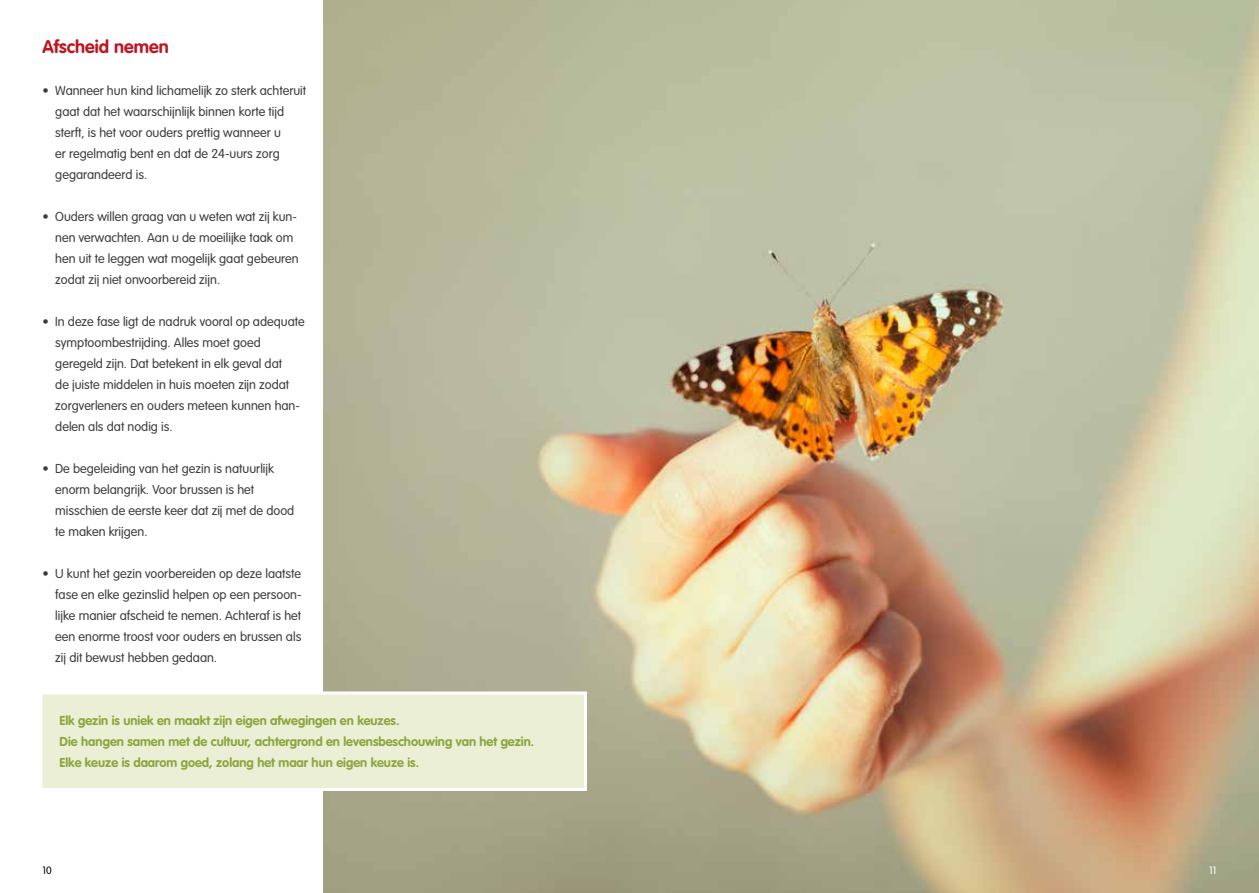
<style>
.page{position:relative;width:1259px;height:893px;background:#fff}
.page>*{position:absolute;margin:0;border:0;box-sizing:border-box;transform-origin:0 0}
.t1{font:700 18px "VAG Rounded";color:#be1622}
.t2{font:300 12.75px/21px "VAG Rounded";color:#3c3c3b}
.t3{font:700 12.75px/21px "VAG Rounded";color:#8ca63e}
.t4{font:300 10.5px "VAG Rounded";color:#000}
.t5{font:300 10.5px "VAG Rounded";color:#fff}
</style>
<div class="page">
<img style="left:323px;top:0;width:936px;height:893px">
<svg style="left:42px;top:690px;width:546px;height:102px"></svg>
<h1 class="t1" style="left:43px;top:36px;width:128px">Afscheid nemen</h1>
<p class="t2" style="left:55px;top:80px;width:252px;text-indent:-13px">• Wanneer hun kind lichamelijk zo sterk achteruit gaat dat het waarschijnlijk binnen korte tijd sterft, is het voor ouders prettig wanneer u<br>er regelmatig bent en dat de 24-uurs zorg gegarandeerd is.</p>
<p class="t2" style="left:55px;top:206px;width:245px;text-indent:-13px">• Ouders willen graag van u weten wat zij kun&shy;nen verwachten. Aan u de moeilijke taak om hen uit te leggen wat mogelijk gaat gebeuren zodat zij niet onvoorbereid zijn.</p>
<p class="t2" style="left:55px;top:311px;width:251px;text-indent:-13px">• In deze fase ligt de nadruk vooral op adequate symptoombestrijding. Alles moet goed geregeld zijn. Dat betekent in elk geval dat<br>de juiste middelen in huis moeten zijn zodat zorgverleners en ouders meteen kunnen han&shy;delen als dat nodig is.</p>
<p class="t2" style="left:55px;top:458px;width:240px;text-indent:-13px">• De begeleiding van het gezin is natuurlijk enorm belangrijk. Voor brussen is het misschien de eerste keer dat zij met de dood te maken krijgen.</p>
<p class="t2" style="left:55px;top:563px;width:248px;text-align:justify;text-indent:-13px">• U kunt het gezin voorbereiden op deze laatste fase en elke gezinslid helpen op een persoon&shy;lijke manier afscheid te nemen. Achteraf is het een enorme troost voor ouders en brussen als zij dit bewust hebben gedaan.</p>
<p class="t3" style="left:60px;top:710px;width:476px">Elk gezin is uniek en maakt zijn eigen afwegingen en keuzes.<br>Die hangen samen met de cultuur, achtergrond en levensbeschouwing van het gezin.<br>Elke keuze is daarom goed, zolang het maar hun eigen keuze is.</p>
<p class="t4" style="left:43px;top:864px;width:11px">10</p>
<p class="t5" style="left:1209px;top:864px;width:9px">11</p>
</div>
